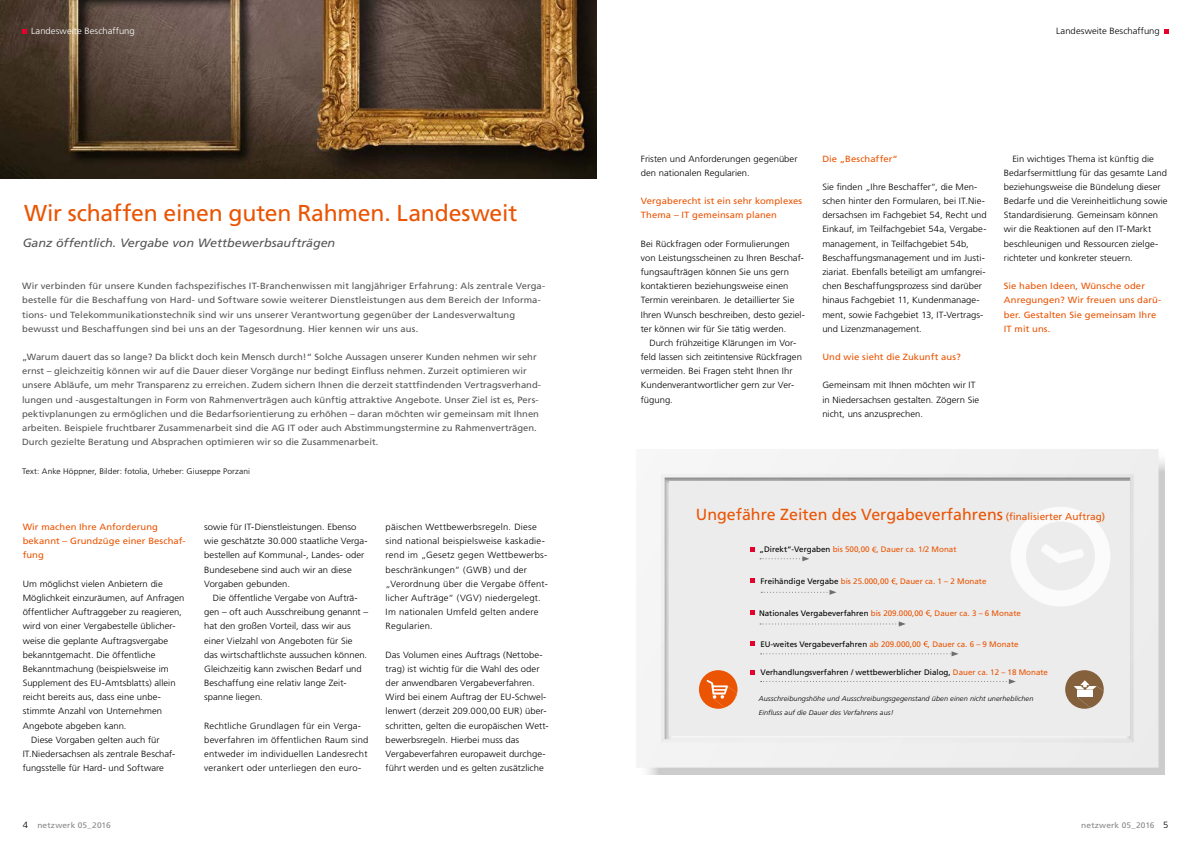
<style>
.page{position:relative;width:1191px;height:842px;background:#fff}
.page>*{position:absolute;margin:0;border:0;box-sizing:border-box;transform-origin:0 0}
.t1{font:23px "Frutiger";letter-spacing:-.01em;color:#ea5403}
.t2{font:16px "Frutiger";color:#ea5403}
.t3{font:italic 12px "Frutiger";letter-spacing:-.005em;color:#565655;scale:1.05 1}
.t4{font:300 9px/14.2px "Frutiger";letter-spacing:.005em;color:#000;scale:1.05 1}
.t5{font:9px/14.2px "Frutiger";color:#565655;scale:1.05 1}
.t6{font:9px/14.2px "Frutiger";letter-spacing:.01em;color:#ea5403;scale:1.05 1}
.t7{font:300 9px/14.2px "Frutiger";letter-spacing:.025em;color:#000;scale:1.05 1}
.t8{font:300 9px "Frutiger";color:#fff;scale:1.05 1}
.t9{font:8px "Frutiger";color:#ea5403}
.t10{font:8px "Frutiger";color:#000}
.t11{font:300 8px "Frutiger";letter-spacing:.01em;color:#000;scale:1.05 1}
.t12{font:8px "Frutiger";letter-spacing:.015em;color:#868786;scale:1.05 1}
.t13{font:italic 300 7px/14.2px "Frutiger";letter-spacing:.01em;color:#000;scale:1.05 1}
.s1{font-size:10px}
.s2{color:#000}
.s3{color:#ea5403}
.s4{font-weight:300;font-size:9px;color:#000}
</style>
<div class="page">
<img style="left:637px;top:449px;width:527px;height:325px">
<img style="left:0;top:0;width:597px;height:179px">
<div style="left:669px;top:482px;width:460px;height:254px;background:#ececec"></div>
<svg style="left:1065px;top:670px;width:38px;height:39px"></svg>
<svg style="left:699px;top:670px;width:38px;height:39px"></svg>
<svg style="left:871px;top:547px;width:5px;height:5px"></svg>
<svg style="left:891px;top:578px;width:4px;height:6px"></svg>
<svg style="left:761px;top:590px;width:75px;height:5px"></svg>
<svg style="left:925px;top:610px;width:5px;height:6px"></svg>
<svg style="left:760px;top:621px;width:145px;height:5px"></svg>
<svg style="left:1011px;top:507px;width:99px;height:99px"></svg>
<svg style="left:750px;top:547px;width:59px;height:14px"></svg>
<svg style="left:750px;top:578px;width:5px;height:5px"></svg>
<svg style="left:750px;top:611px;width:5px;height:4px"></svg>
<svg style="left:750px;top:641px;width:208px;height:15px"></svg>
<svg style="left:750px;top:670px;width:265px;height:14px"></svg>
<svg style="left:23px;top:29px;width:4px;height:5px"></svg>
<svg style="left:1164px;top:29px;width:4px;height:5px"></svg>
<p class="t8" style="left:31px;top:26px;width:100px">Landesweite Beschaffung</p>
<p class="t4" style="left:1056px;top:24px;width:100px">Landesweite Beschaffung</p>
<h1 class="t1" style="left:24px;top:200px;width:495px">Wir schaffen einen guten Rahmen. Landesweit</h1>
<h3 class="t3" style="left:23px;top:235px;width:299px">Ganz öffentlich. Vergabe von Wettbewerbsaufträgen</h3>
<p class="t5" style="left:22px;top:279px;width:500px">Wir verbinden für unsere Kunden fachspezifisches IT-Branchenwissen mit langjähriger Erfahrung: Als zentrale Verga&shy;bestelle für die Beschaffung von Hard- und Software sowie weiterer Dienstleistungen aus dem Bereich der Informa&shy;tions- und Telekommunikationstechnik sind wir uns unserer Verantwortung gegenüber der Landesverwaltung bewusst und Beschaffungen sind bei uns an der Tagesordnung. Hier kennen wir uns aus.</p>
<p class="t5" style="left:22px;top:350px;width:496px">„Warum dauert das so lange? Da blickt doch kein Mensch durch!“ Solche Aussagen unserer Kunden nehmen wir sehr ernst – gleichzeitig können wir auf die Dauer dieser Vorgänge nur bedingt Einfluss nehmen. Zurzeit optimieren wir unsere Abläufe, um mehr Transparenz zu erreichen. Zudem sichern Ihnen die derzeit stattfindenden Vertragsverhand&shy;lungen und -ausgestaltungen in Form von Rahmenverträgen auch künftig attraktive Angebote. Unser Ziel ist es, Pers&shy;pektivplanungen zu ermöglichen und die Bedarfsorientierung zu erhöhen – daran möchten wir gemeinsam mit Ihnen arbeiten. Beispiele fruchtbarer Zusammenarbeit sind die AG IT oder auch Abstimmungstermine zu Rahmenverträgen.<br>Durch gezielte Beratung und Absprachen optimieren wir so die Zusammenarbeit.</p>
<p class="t11" style="left:22px;top:467px;width:218px">Text: Anke Höppner, Bilder: fotolia, Urheber: Giuseppe Porzani</p>
<p class="t6" style="left:23px;top:520px;width:157px">Wir machen Ihre Anforderung bekannt – Grundzüge einer Beschaf&shy;fung</p>
<p class="t4" style="left:23px;top:577px;width:135px">Um möglichst vielen Anbietern die</p>
<p class="t4" style="left:23px;top:591px;width:156px">Möglichkeit einzuräumen, auf Anfragen</p>
<p class="t4" style="left:23px;top:605px;width:153px">öffentlicher Auftraggeber zu reagieren,</p>
<p class="t4" style="left:23px;top:619px;width:147px">wird von einer Vergabestelle üblicher-</p>
<p class="t4" style="left:23px;top:633px;width:140px">weise die geplante Auftragsvergabe</p>
<p class="t4" style="left:23px;top:648px;width:128px">bekanntgemacht. Die öffentliche</p>
<p class="t4" style="left:23px;top:662px;width:141px">Bekanntmachung (beispielsweise im</p>
<p class="t4" style="left:23px;top:676px;width:147px">Supplement des EU-Amtsblatts) allein</p>
<p class="t4" style="left:23px;top:690px;width:133px">reicht bereits aus, dass eine unbe-</p>
<p class="t4" style="left:23px;top:704px;width:134px">stimmte Anzahl von Unternehmen</p>
<p class="t4" style="left:23px;top:718px;width:100px">Angebote abgeben kann.</p>
<p class="t4" style="left:31px;top:733px;width:124px">Diese Vorgaben gelten auch für</p>
<p class="t4" style="left:23px;top:747px;width:147px">IT.Niedersachsen als zentrale Beschaf-</p>
<p class="t4" style="left:23px;top:761px;width:136px">fungsstelle für Hard- und Software</p>
<p class="t4" style="left:204px;top:520px;width:157px">sowie für IT-Dienstleistungen. Ebenso wie geschätzte 30.000 staatliche Verga&shy;bestellen auf Kommunal-, Landes- oder Bundesebene sind auch wir an diese Vorgaben gebunden.</p>
<p class="t4" style="left:204px;top:591px;width:158px;text-indent:9px">Die öffentliche Vergabe von Aufträ&shy;gen – oft auch Ausschreibung genannt – hat den großen Vorteil, dass wir aus einer Vielzahl von Angeboten für Sie das wirtschaftlichste aussuchen können.<br>Gleichzeitig kann zwischen Bedarf und Beschaffung eine relativ lange Zeit&shy;spanne liegen.</p>
<p class="t4" style="left:204px;top:718px;width:158px">Rechtliche Grundlagen für ein Verga&shy;beverfahren im öffentlichen Raum sind entweder im individuellen Landesrecht verankert oder unterliegen den euro-</p>
<p class="t7" style="left:386px;top:520px;width:156px">päischen Wettbewerbsregeln. Diese sind national beispielsweise kaskadie&shy;rend im „Gesetz gegen Wettbewerbs&shy;beschränkungen“ (GWB) und der „Verordnung über die Vergabe öffent&shy;licher Aufträge“ (VGV) niedergelegt.<br>Im nationalen Umfeld gelten andere Regularien.</p>
<p class="t4" style="left:386px;top:648px;width:157px">Das Volumen eines Auftrags (Nettobe&shy;trag) ist wichtig für die Wahl des oder der anwendbaren Vergabeverfahren.<br>Wird bei einem Auftrag der EU-Schwel&shy;lenwert (derzeit 209.000,00 EUR) über&shy;schritten, gelten die europäischen Wett&shy;bewerbsregeln. Hierbei muss das Vergabeverfahren europaweit durchge&shy;führt werden und es gelten zusätzliche</p>
<p class="t4" style="left:641px;top:151px;width:151px">Fristen und Anforderungen gegenüber den nationalen Regularien.</p>
<p class="t6" style="left:641px;top:194px;width:155px">Vergaberecht ist ein sehr komplexes<br>Thema – IT gemeinsam planen</p>
<p class="t4" style="left:641px;top:237px;width:158px">Bei Rückfragen oder Formulierungen von Leistungsscheinen zu Ihren Beschaf&shy;fungsaufträgen können Sie uns gern kontaktieren beziehungsweise einen Termin vereinbaren. Je detaillierter Sie Ihren Wunsch beschreiben, desto geziel&shy;ter können wir für Sie tätig werden.</p>
<p class="t4" style="left:641px;top:336px;width:155px;text-indent:9px">Durch frühzeitige Klärungen im Vor&shy;feld lassen sich zeitintensive Rückfragen vermeiden. Bei Fragen steht Ihnen Ihr Kundenverantwortlicher gern zur Ver&shy;fügung.</p>
<p class="t6" style="left:822px;top:151px;width:73px">Die „Beschaffer“</p>
<p class="t4" style="left:822px;top:180px;width:158px">Sie finden „Ihre Beschaffer“, die Men&shy;schen hinter den Formularen, bei IT.Nie&shy;dersachsen im Fachgebiet 54, Recht und Einkauf, im Teilfachgebiet 54a, Vergabe&shy;management, in Teilfachgebiet 54b, Beschaffungsmanagement und im Justi&shy;ziariat. Ebenfalls beteiligt am umfangrei&shy;chen Beschaffungsprozess sind darüber hinaus Fachgebiet 11, Kundenmanage&shy;ment, sowie Fachgebiet 13, IT-Vertrags&shy;und Lizenzmanagement.</p>
<p class="t6" style="left:822px;top:350px;width:133px">Und wie sieht die Zukunft aus?</p>
<p class="t4" style="left:822px;top:378px;width:151px">Gemeinsam mit Ihnen möchten wir IT in Niedersachsen gestalten. Zögern Sie nicht, uns anzusprechen.</p>
<p class="t4" style="left:1003px;top:152px;width:158px;text-indent:9px">Ein wichtiges Thema ist künftig die Bedarfsermittlung für das gesamte Land beziehungsweise die Bündelung dieser Bedarfe und die Vereinheitlichung sowie Standardisierung. Gemeinsam können wir die Reaktionen auf den IT-Markt beschleunigen und Ressourcen zielge&shy;richteter und konkreter steuern.</p>
<p class="t6" style="left:1003px;top:279px;width:151px">Sie haben Ideen, Wünsche oder<br>Anregungen? Wir freuen uns darü&shy;ber. Gestalten Sie gemeinsam Ihre<br>IT mit uns.</p>
<h2 class="t2" style="left:696px;top:505px;width:411px">Ungefähre Zeiten des Vergabeverfahrens <span class="s1">(finalisierter Auftrag)</span></h2>
<p class="t9" style="left:759px;top:545px;width:198px"><span class="s2">„Direkt“-Vergaben</span> bis 500,00 , Dauer ca. 1/2 Monat</p>
<p class="t9" style="left:760px;top:577px;width:227px"><span class="s2">Freihändige Vergabe</span> bis 25.000,00 , Dauer ca. 1 – 2 Monate</p>
<p class="t9" style="left:759px;top:608px;width:263px"><span class="s2">Nationales Vergabeverfahren</span> bis 209.000,00 , Dauer ca. 3 – 6 Monate</p>
<p class="t9" style="left:760px;top:639px;width:260px"><span class="s2">EU-weites Vergabeverfahren</span> ab 209.000,00 , Dauer ca. 6 – 9 Monate</p>
<p class="t10" style="left:760px;top:667px;width:289px">Verhandlungsverfahren / wettbewerblicher Dialog, <span class="s3">Dauer ca. 12 – 18 Monate</span></p>
<p class="t13" style="left:759px;top:691px;width:263px">Ausschreibungshöhe und Ausschreibungsgegenstand üben einen nicht unerheblichen<br>Einfluss auf die Dauer des Verfahrens aus!</p>
<p class="t12" style="left:23px;top:820px;width:85px"><span class="s4">4</span> netzwerk 05_2016</p>
<p class="t12" style="left:1081px;top:820px;width:84px">netzwerk 05_2016 <span class="s4">5</span></p>
</div>
